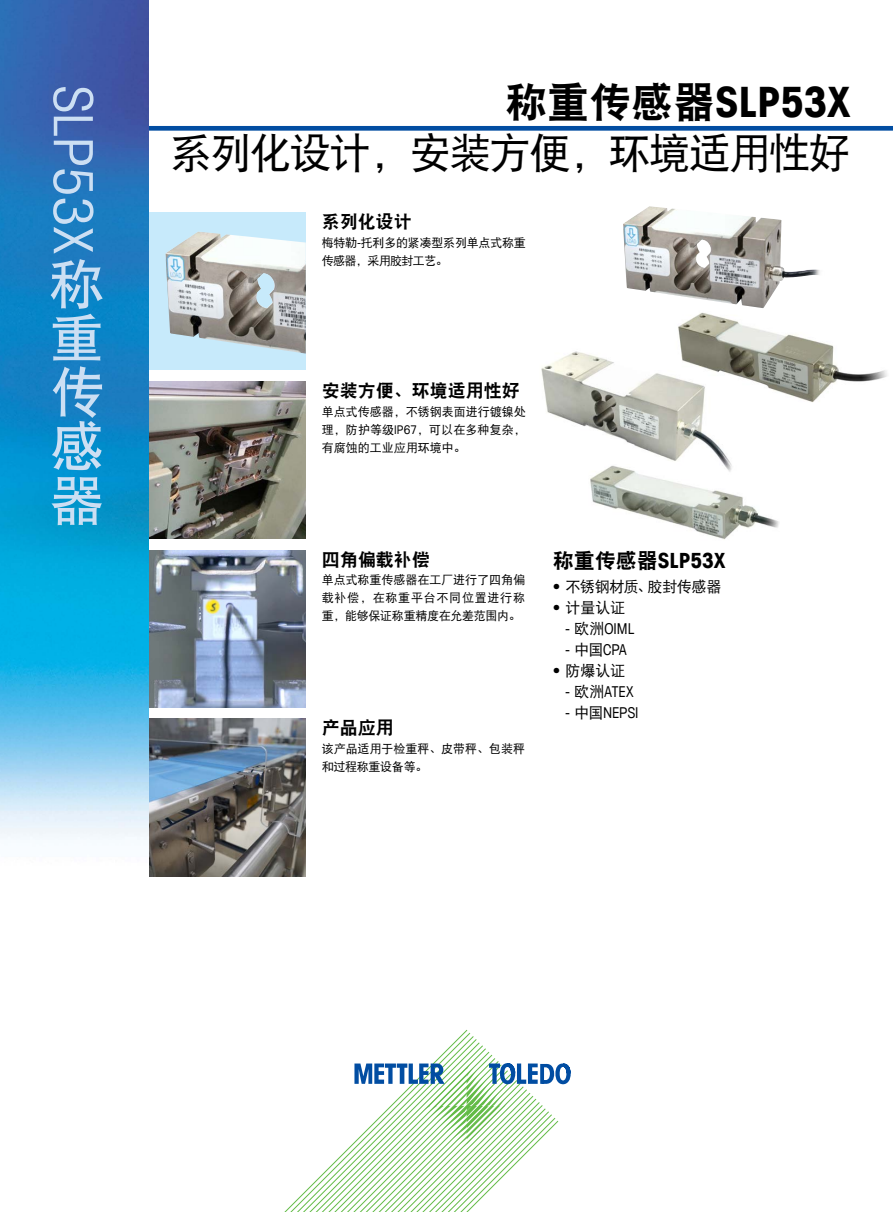
<style>
.page{position:relative;width:893px;height:1212px;background:#fff}
.page>*{position:absolute;margin:0;border:0;box-sizing:border-box;transform-origin:0 0}
.t1{font:condensed 54px "Avant Garde Com";color:#ccdff3}
.t2{font:54px/54px "H Yb 1 gj";color:#ccdff3;text-align:justify}
.t3{font:42px "DFP Hei W5";letter-spacing:-.05em;color:#000}
.t4{font:700 condensed 42px "Avant Garde Com";color:#000}
.t5{font:700 condensed 21px "Avant Garde Com";color:#000}
.t6{font:18px "DFP Hei W9";color:#000}
.t7{font:condensed 15px "Avant Garde Com";color:#000}
.t8{font:15px "DFP Hei W5";letter-spacing:-.025em;color:#000}
.t9{font:15px "DFP Hei W5";letter-spacing:-.005em;color:#000}
.t10{font:12px/18px "DFP Hei W5";letter-spacing:-.005em;color:#000}
.s1{font-family:"DFP Hei W9";font-weight:400;font-stretch:normal}
.s2{font-family:"Avant Garde Com";font-stretch:condensed}
.s3{font-family:"DFP Hei W5";font-stretch:normal}
</style>
<div class="page">
<div style="left:117px;top:126px;width:776px;height:5px;background:#014da2"></div>
<svg style="left:284px;top:1029px;width:248px;height:183px"></svg>
<svg style="left:354px;top:1063px;width:217px;height:85px"></svg>
<img style="left:623px;top:206px;width:197px;height:102px">
<img style="left:590px;top:485px;width:189px;height:55px">
<img style="left:541px;top:351px;width:191px;height:134px">
<img style="left:675px;top:312px;width:212px;height:93px">
<img style="left:149px;top:550px;width:157px;height:157px">
<img style="left:149px;top:719px;width:157px;height:157px">
<div style="left:148px;top:213px;width:158px;height:157px;background:#c7eafb"></div>
<img style="left:166px;top:232px;width:140px;height:122px">
<img style="left:149px;top:381px;width:157px;height:158px">
<img style="left:0;top:0;width:149px;height:840px">
<h1 class="t1" style="left:107px;top:86px;width:170px;rotate:90deg">SLP53X</h1>
<h1 class="t2" style="left:50px;top:257px;width:54px">称重传感器</h1>
<h2 class="t4" style="left:505px;top:75px;width:347px"><span class="s1">称重传感器</span>SLP53X</h2>
<h2 class="t3" style="left:170px;top:130px;width:682px">系列化设计，安装方便，环境适用性好</h2>
<h3 class="t6" style="left:322px;top:212px;width:91px">系列化设计</h3>
<p class="t10" style="left:322px;top:233px;width:206px">梅特勒<span class="s2">-</span>托利多的紧凑型系列单点式称重传感器，采用胶封工艺。</p>
<h3 class="t6" style="left:322px;top:381px;width:199px">安装方便、环境适用性好</h3>
<p class="t10" style="left:322px;top:402px;width:206px;text-align:justify">单点式传感器，不锈钢表面进行镀镍处理，防护等级<span class="s2">IP67</span>，可以在多种复杂，有腐蚀的工业应用环境中。</p>
<h3 class="t6" style="left:322px;top:549px;width:109px">四角偏载补偿</h3>
<p class="t10" style="left:322px;top:571px;width:205px;text-align:justify">单点式称重传感器在工厂进行了四角偏载补偿，在称重平台不同位置进行称重，能够保证称重精度在允差范围内。</p>
<h3 class="t6" style="left:322px;top:718px;width:73px">产品应用</h3>
<p class="t10" style="left:322px;top:739px;width:205px">该产品适用于检重秤、皮带秤、包装秤和过程称重设备等。</p>
<h3 class="t5" style="left:553px;top:547px;width:174px"><span class="s1">称重传感器</span>SLP53X</h3>
<p class="t8" style="left:553px;top:578px;width:170px"><span class="s2">•</span> 不锈钢材质、胶封传感器</p>
<p class="t9" style="left:553px;top:599px;width:74px"><span class="s2">•</span> 计量认证</p>
<p class="t7" style="left:565px;top:619px;width:71px">- <span class="s3">欧洲</span>OIML</p>
<p class="t7" style="left:565px;top:640px;width:63px">- <span class="s3">中国</span>CPA</p>
<p class="t9" style="left:553px;top:662px;width:74px"><span class="s2">•</span> 防爆认证</p>
<p class="t7" style="left:565px;top:682px;width:70px">- <span class="s3">欧洲</span>ATEX</p>
<p class="t7" style="left:565px;top:703px;width:75px">- <span class="s3">中国</span>NEPSI</p>
</div>
